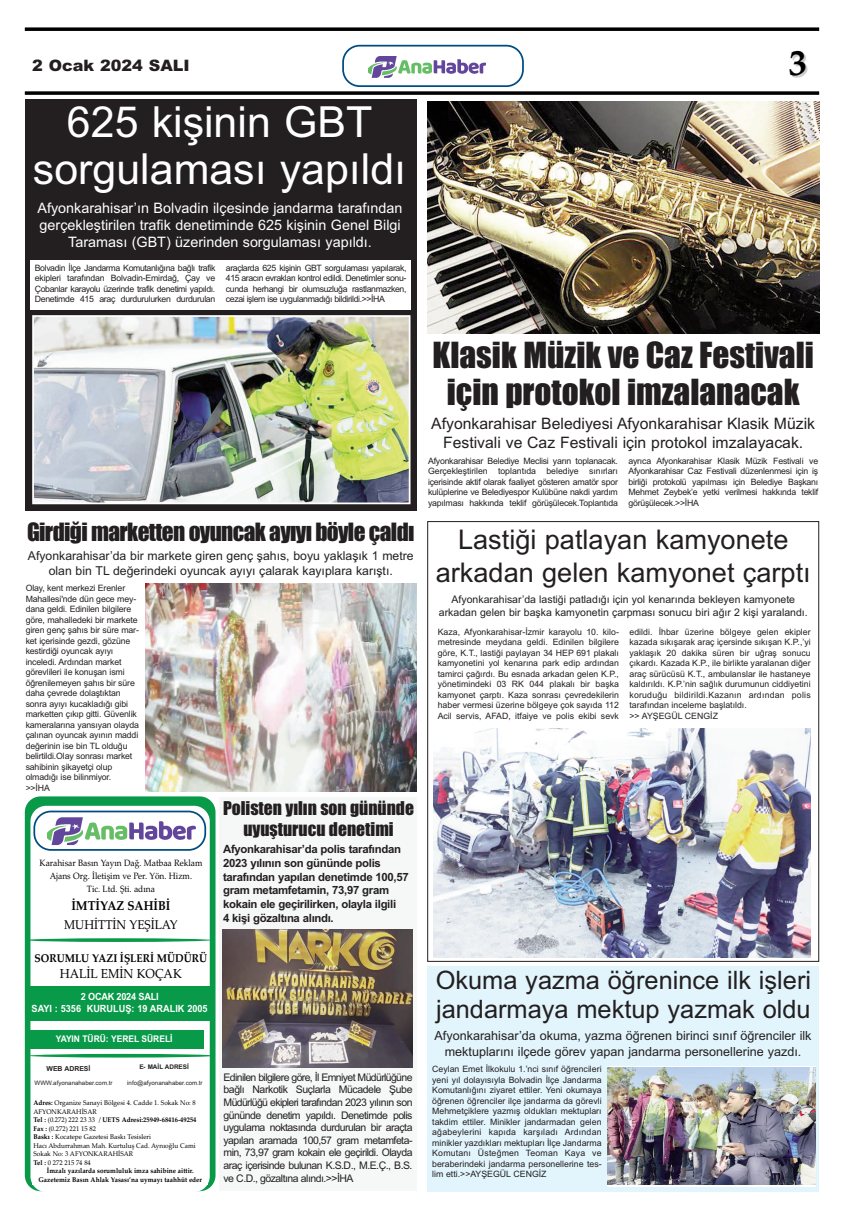
<style>
.page{position:relative;width:844px;height:1216px;background:#fff}
.page>*{position:absolute;margin:0;border:0;box-sizing:border-box;transform-origin:0 0}
.t1{font:42.88px/46.4px "Arial";color:#fff;text-align:center}
.t2{font:700 36.57px "Palatino";color:#000}
.t3{font:33.25px/37.6px "Impact";color:#231f20;text-align:center}
.t4{font:27.12px/32.6px "Arial";color:#231f20;text-align:center}
.t5{font:25.38px/28.9px "Arial";color:#231f20}
.t6{font:23.28px "Impact";letter-spacing:-.025em;color:#231f20}
.t7{font:17.5px/21px "Impact";color:#231f20;text-align:center}
.t8{font:15.75px/18.9px "Arial";color:#231f20;text-align:center}
.t9{font:900 15.75px "Arial";color:#231f20}
.t10{font:14.35px/17.2px "Arial";color:#fff;text-align:center}
.t11{font:13.04px "Palatino Linotype";color:#000;scale:.92 1}
.t12{font:12.78px "Palatino Linotype";color:#000;scale:.92 1}
.t13{font:700 12.78px "Palatino Linotype";color:#000;scale:.92 1}
.t14{font:12.6px/15.1px "Arial";color:#231f20;text-align:center}
.t15{font:12.25px/14.7px "Arial";color:#231f20;text-align:center}
.t16{font:700 11.38px/13.7px "Arial";letter-spacing:-.03em;color:#231f20}
.t17{font:700 11.2px "Palatino Linotype";color:#000;scale:.92 1}
.t18{font:10.5px/12.6px "Arial";color:#231f20;text-align:center}
.t19{font:700 9.97px/11.9px "Arial";color:#fff;text-align:center;scale:.92 1}
.t20{font:700 9.19px "Arial";color:#fff;scale:.92 1}
.t21{font:9.1px/13px "Palatino Linotype";color:#000;text-align:center;scale:.92 1}
.t22{font:8.75px/10.5px "Arial";letter-spacing:-.015em;color:#231f20;text-align:justify}
.t23{font:700 6.91px "Arial";color:#231f20}
.t24{font:6.83px/8.6px "Palatino Linotype";color:#000;scale:.96 1}
.t25{font:700 6.83px/8.6px "Palatino Linotype";color:#000;text-align:center;scale:.96 1}
.t26{font:700 6.39px "Arial";color:#231f20}
.t27{font:6.12px "Arial";color:#231f20}
.s1{font-weight:700}
</style>
<div class="page">
<svg style="left:342px;top:45px;width:181px;height:42px"></svg>
<img style="left:369px;top:54px;width:116px;height:26px">
<svg style="left:25px;top:91px;width:794px;height:4px;background:#1f1f1f"></svg>
<svg style="left:25px;top:27px;width:794px;height:4px;background:#1f1f1f"></svg>
<div style="left:25px;top:796px;width:190px;height:395px;background:#089a49;border-radius:16px"></div>
<div style="left:30px;top:805px;width:180px;height:386px;background:#fff;border-radius:16px"></div>
<svg style="left:33px;top:810px;width:173px;height:40px"></svg>
<div style="left:28px;top:986px;width:183px;height:35px;background:#089a49"></div>
<div style="left:25px;top:1029px;width:178px;height:19px;background:#089a49"></div>
<svg style="left:29px;top:1053px;width:186px;height:4px"></svg>
<hr style="left:25px;top:938px;width:186px;height:3px;background:#089a49;border-radius:50%">
<img style="left:145px;top:584px;width:271px;height:207px">
<img style="left:433px;top:728px;width:377px;height:229px">
<div style="left:220px;top:797px;width:196px;height:394px;background:#f6f7f7"></div>
<img style="left:223px;top:929px;width:190px;height:138px">
<div style="left:427px;top:966px;width:392px;height:225px;background:#e2f4fc"></div>
<svg style="left:607px;top:1066px;width:208px;height:120px"></svg>
<img style="left:607px;top:1067px;width:208px;height:117px">
<div style="left:25px;top:99px;width:391px;height:412px;background:#231f20"></div>
<div style="left:30px;top:260px;width:380px;height:50px;background:#fff"></div>
<img style="left:35px;top:318px;width:372px;height:183px">
<div style="left:32px;top:315px;width:378px;height:189px;border:2px solid #fff"></div>
<img style="left:427px;top:101px;width:392px;height:232px">
<h3 class="t9" style="left:32px;top:57px;width:159px">2 Ocak 2024 SALI</h3>
<h2 class="t2" style="left:788px;top:41px;width:20px">3</h2>
<h1 class="t1" style="left:33px;top:99px;width:374px">625 kişinin GBT sorgulaması yapıldı</h1>
<h3 class="t10" style="left:38px;top:199px;width:366px">Afyonkarahisar’ın Bolvadin ilçesinde jandarma tarafından gerçekleştirilen trafik denetiminde 625 kişinin Genel Bilgi<br>Taraması (GBT) üzerinden sorgulaması yapıldı.</h3>
<p class="t22" style="left:35px;top:262px;width:182px">Bolvadin İlçe Jandarma Komutanlığına bağlı trafik ekipleri tarafından Bolvadin-Emirdağ, Çay ve Çobanlar karayolu üzerinde trafik denetimi yapıldı.<br>Denetimde 415 araç durdurulurken durdurulan</p>
<p class="t22" style="left:226px;top:262px;width:182px">araçlarda 625 kişinin GBT sorgulaması yapılarak, 415 aracın evrakları kontrol edildi. Denetimler sonu&shy;cunda herhangi bir olumsuzluğa rastlanmazken, cezai işlem ise uygulanmadığı bildirildi.&gt;&gt;İHA</p>
<h3 class="t6" style="left:27px;top:519px;width:389px">Girdiği marketten oyuncak ayıyı böyle çaldı</h3>
<h3 class="t15" style="left:28px;top:549px;width:387px">Afyonkarahisar’da bir markete giren genç şahıs, boyu yaklaşık 1 metre olan bin TL değerindeki oyuncak ayıyı çalarak kayıplara karıştı.</h3>
<p class="t22" style="left:26px;top:583px;width:115px;text-align:left">Olay, kent merkezi Erenler<br>Mahallesi'nde dün gece mey&shy;dana geldi. Edinilen bilgilere göre, mahalledeki bir markete giren genç şahıs bir süre mar&shy;ket içerisinde gezdi, gözüne kestirdiği oyuncak ayıyı inceledi. Ardından market görevlileri ile konuşan ismi öğrenilemeyen şahıs bir süre daha çevrede dolaştıktan sonra ayıyı kucakladığı gibi marketten çıkıp gitti. Güvenlik kameralarına yansıyan olayda çalınan oyuncak ayının maddi değerinin ise bin TL olduğu belirtildi.Olay sonrası market sahibinin şikayetçi olup olmadığı ise bilinmiyor.<br>&gt;&gt;İHA</p>
<p class="t21" style="left:40px;top:856px;width:178px">Karahisar Basın Yayın Dağ. Matbaa Reklam<br>Ajans Org. İletişim ve Per. Yön. Hizm.<br>Tic. Ltd. Şti. adına</p>
<h3 class="t13" style="left:71px;top:897px;width:109px">İMTİYAZ SAHİBİ</h3>
<h3 class="t12" style="left:64px;top:917px;width:125px">MUHİTTİN YEŞİLAY</h3>
<p class="t17" style="left:34px;top:951px;width:189px">SORUMLU YAZI İŞLERİ MÜDÜRÜ</p>
<h3 class="t11" style="left:60px;top:965px;width:134px">HALİL EMİN KOÇAK</h3>
<p class="t19" style="left:32px;top:990px;width:193px">2 OCAK 2024 SALI<br>SAYI : 5356 KURULUŞ: 19 ARALIK 2005</p>
<p class="t20" style="left:56px;top:1032px;width:128px">YAYIN TÜRÜ: YEREL SÜRELİ</p>
<p class="t23" style="left:47px;top:1064px;width:45px">WEB ADRESİ</p>
<p class="t27" style="left:35px;top:1079px;width:79px">WWW.afyonanahaber.com.tr</p>
<p class="t26" style="left:139px;top:1063px;width:51px">E- MAİL ADRESİ</p>
<p class="t27" style="left:127px;top:1079px;width:77px">info@afyonanahaber.com.tr</p>
<p class="t24" style="left:33px;top:1098px;width:171px"><span class="s1">Adres:</span> Organize Sanayi Bölgesi 4. Cadde 1. Sokak No: 8<br>AFYONKARAHİSAR<br><span class="s1">Tel :</span> (0.272) 222 23 33 / <span class="s1">UETS Adresi:25949-68416-49254<br>Fax :</span> (0.272) 221 15 82<br><span class="s1">Baskı :</span> Kocatepe Gazetesi Baskı Tesisleri<br>Hacı Abdurrahman Mah. Kurtuluş Cad. Aynıoğlu Cami Sokak No: 3 AFYONKARAHİSAR<br><span class="s1">Tel :</span> 0 272 215 74 84</p>
<p class="t25" style="left:39px;top:1166px;width:172px">İmzalı yazılarda sorumluluk imza sahibine aittir.<br>Gazetemiz Basın Ahlak Yasası’na uymayı taahhüt eder</p>
<h3 class="t7" style="left:223px;top:798px;width:192px">Polisten yılın son gününde uyuşturucu denetimi</h3>
<h3 class="t16" style="left:223px;top:842px;width:187px">Afyonkarahisar’da polis tarafından 2023 yılının son gününde polis tarafından yapılan denetimde 100,57 gram metamfetamin, 73,97 gram kokain ele geçirilirken, olayla ilgili<br>4 kişi gözaltına alındı.</h3>
<p class="t18" style="left:223px;top:1070px;width:190px;text-align:justify">Edinilen bilgilere göre, İl Emniyet Müdürlüğüne bağlı Narkotik Suçlarla Mücadele Şube Müdürlüğü ekipleri tarafından 2023 yılının son gününde denetim yapıldı. Denetimde polis uygulama noktasında durdurulan bir araçta yapılan aramada 100,57 gram metamfeta&shy;min, 73,97 gram kokain ele geçirildi. Olayda araç içerisinde bulunan K.S.D., M.E.Ç., B.S. ve C.D., gözaltına alındı.&gt;&gt;İHA</p>
<h3 class="t3" style="left:432px;top:337px;width:383px">Klasik Müzik ve Caz Festivali için protokol imzalanacak</h3>
<h3 class="t8" style="left:431px;top:414px;width:385px">Afyonkarahisar Belediyesi Afyonkarahisar Klasik Müzik<br>Festivali ve Caz Festivali için protokol imzalayacak.</h3>
<p class="t22" style="left:428px;top:455px;width:191px">Afyonkarahisar Belediye Meclisi yarın toplanacak.<br>Gerçekleştirilen toplantıda belediye sınırları içerisinde aktif olarak faaliyet gösteren amatör spor kulüplerine ve Belediyespor Kulübüne nakdi yardım yapılması hakkında teklif görüşülecek.Toplantıda</p>
<p class="t22" style="left:628px;top:455px;width:191px">ayrıca Afyonkarahisar Klasik Müzik Festivali ve Afyonkarahisar Caz Festivali düzenlenmesi için iş birliği protokolü yapılması için Belediye Başkanı Mehmet Zeybek’e yetki verilmesi hakkında teklif görüşülecek.&gt;&gt;İHA</p>
<h3 class="t4" style="left:435px;top:523px;width:376px">Lastiği patlayan kamyonete arkadan gelen kamyonet çarptı</h3>
<p class="t18" style="left:439px;top:593px;width:370px">Afyonkarahisar’da lastiği patladığı için yol kenarında bekleyen kamyonete arkadan gelen bir başka kamyonetin çarpması sonucu biri ağır 2 kişi yaralandı.</p>
<p class="t22" style="left:437px;top:626px;width:183px">Kaza, Afyonkarahisar-İzmir karayolu 10. kilo&shy;metresinde meydana geldi. Edinilen bilgilere göre, K.T., lastiği paylayan 34 HEP 691 plakalı kamyonetini yol kenarına park edip ardından tamirci çağırdı. Bu esnada arkadan gelen K.P., yönetimindeki 03 RK 044 plakalı bir başka kamyonet çarptı. Kaza sonrası çevredekilerin haber vermesi üzerine bölgeye çok sayıda 112<br>Acil servis, AFAD, itfaiye ve polis ekibi sevk</p>
<p class="t22" style="left:629px;top:626px;width:183px;text-align:left">edildi. İhbar üzerine bölgeye gelen ekipler kazada sıkışarak araç içersinde sıkışan K.P.,’yi yaklaşık 20 dakika süren bir uğraş sonucu çıkardı. Kazada K.P., ile birlikte yaralanan diğer araç sürücüsü K.T., ambulanslar ile hastaneye kaldırıldı. K.P.’nin sağlık durumunun ciddiyetini koruduğu bildirildi.Kazanın ardından polis tarafından inceleme başlatıldı.<br>&gt;&gt; AYŞEGÜL CENGİZ</p>
<h3 class="t5" style="left:435px;top:965px;width:377px">Okuma yazma öğrenince ilk işleri jandarmaya mektup yazmak oldu</h3>
<h3 class="t14" style="left:434px;top:1028px;width:378px">Afyonkarahisar’da okuma, yazma öğrenen birinci sınıf öğrenciler ilk mektuplarını ilçede görev yapan jandarma personellerine yazdı.</h3>
<p class="t22" style="left:432px;top:1063px;width:171px">Ceylan Emet İlkokulu 1.’nci sınıf öğrencileri yeni yıl dolayısıyla Bolvadin İlçe Jandarma Komutanlığını ziyaret ettiler. Yeni okumaya öğrenen öğrenciler ilçe jandarma da görevli Mehmetçiklere yazmış oldukları mektupları takdim ettiler. Minikler jandarmadan gelen ağabeylerini kapıda karşıladı Ardından minikler yazdıkları mektupları İlçe Jandarma Komutanı Üsteğmen Teoman Kaya ve beraberindeki jandarma personellerine tes&shy;lim etti.&gt;&gt;AYŞEGÜL CENGİZ</p>
</div>
